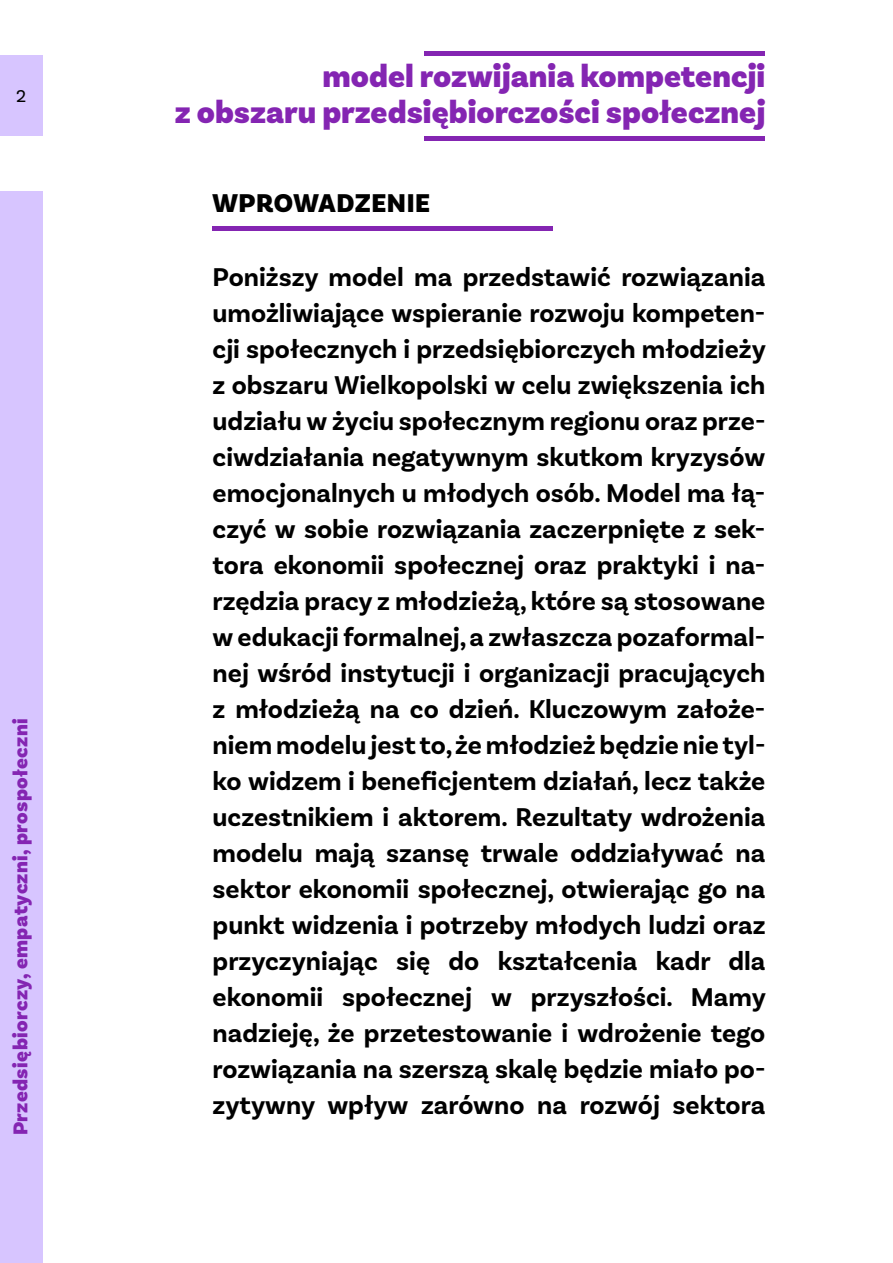
<style>
.page{position:relative;width:893px;height:1263px;background:#fff}
.page>*{position:absolute;margin:0;border:0;box-sizing:border-box;transform-origin:0 0}
.t1{font:900 33px/36px "Basic Sans";color:#8425b2;text-align:right}
.t2{font:700 27px/36px "Basic Sans";color:#000;text-align:justify}
.t3{font:900 27px "Basic Sans";letter-spacing:.02em;color:#000}
.t4{font:900 21px "Basic Sans";letter-spacing:.02em;color:#8425b2}
.t5{font:18px "Basic Sans";color:#000}
</style>
<div class="page">
<div style="left:0;top:191px;width:43px;height:1072px;background:#d7c5ff"></div>
<div style="left:0;top:55px;width:43px;height:81px;background:#d7c5ff"></div>
<hr style="left:424px;top:136px;width:341px;height:4px;background:#8425b2">
<hr style="left:424px;top:51px;width:341px;height:4px;background:#8425b2">
<hr style="left:213px;top:227px;width:340px;height:4px;background:#8425b2">
<p class="t5" style="left:16px;top:86px;width:12px">2</p>
<p class="t4" style="left:8px;top:1135px;width:419px;rotate:-90deg">Przedsiębiorczy, empatyczni, prospołeczni</p>
<p class="t1" style="left:175px;top:59px;width:592px">model rozwijania kompetencji<br>z obszaru przedsiębiorczości społecznej</p>
<p class="t3" style="left:213px;top:186px;width:219px">WPROWADZENIE</p>
<p class="t2" style="left:213px;top:259px;width:555px">Poniższy model ma przedstawić rozwiązania umożliwiające wspieranie rozwoju kompeten&shy;cji społecznych i przedsiębiorczych młodzieży z obszaru Wielkopolski w celu zwiększenia ich udziału w życiu społecznym regionu oraz prze&shy;ciwdziałania negatywnym skutkom kryzysów emocjonalnych u młodych osób. Model ma łą&shy;czyć w sobie rozwiązania zaczerpnięte z sek&shy;tora ekonomii społecznej oraz praktyki i na&shy;rzędzia pracy z młodzieżą, które są stosowane w edukacji formalnej, a zwłaszcza pozaformal&shy;nej wśród instytucji i organizacji pracujących z młodzieżą na co dzień. Kluczowym założe&shy;niem modelu jest to, że młodzież będzie nie tyl&shy;ko widzem i beneficjentem działań, lecz także uczestnikiem i aktorem. Rezultaty wdrożenia modelu mają szansę trwale oddziaływać na sektor ekonomii społecznej, otwierając go na punkt widzenia i potrzeby młodych ludzi oraz przyczyniając się do kształcenia kadr dla ekonomii społecznej w przyszłości. Mamy nadzieję, że przetestowanie i wdrożenie tego rozwiązania na szerszą skalę będzie miało po&shy;zytywny wpływ zarówno na rozwój sektora</p>
</div>
